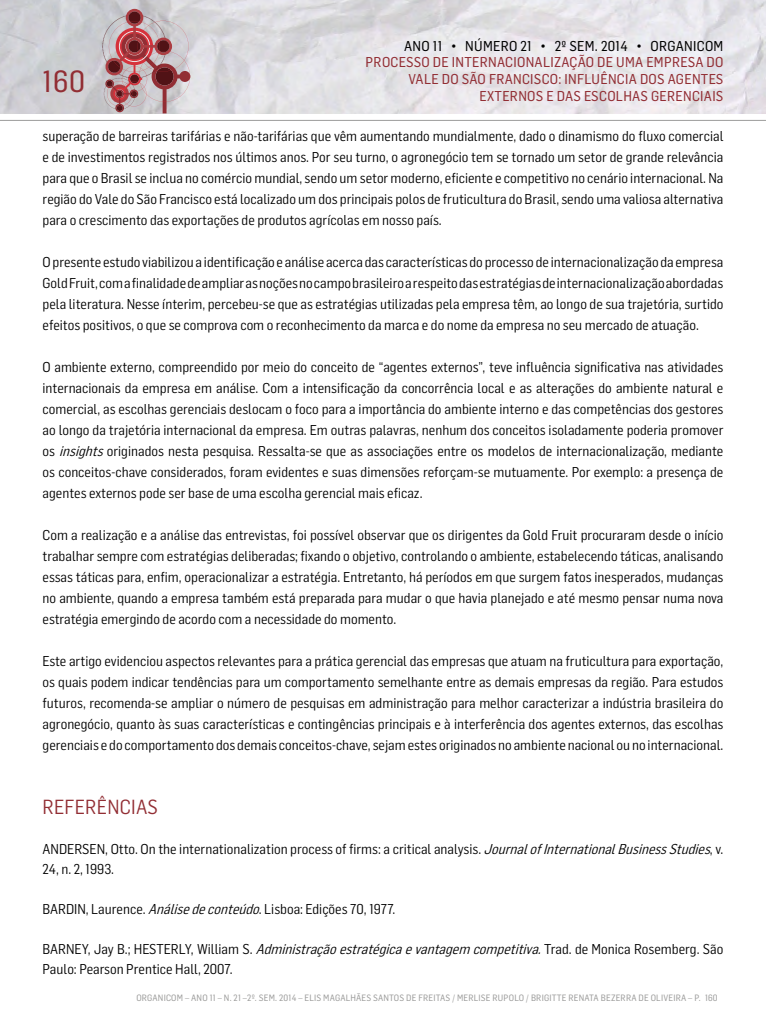
<style>
.page{position:relative;width:766px;height:1021px;background:#fff}
.page>*{position:absolute;margin:0;border:0;box-sizing:border-box;transform-origin:0 0}
.t1{font:30px "Flama Semicondensed Basic";color:#922e34}
.t2{font:20px "Flama Semicondensed";letter-spacing:.01em;color:#922e34}
.t3{font:14px/21px "Flama Semicondensed";color:#000;text-align:justify}
.t4{font:14px/16.8px "Flama Semicondensed Basic";letter-spacing:.02em;color:#922e34;text-align:right}
.t5{font:14px "Flama Semicondensed Basic";letter-spacing:.02em;color:#000}
.t6{font:9px "Flama Semicondensed Basic";letter-spacing:.02em;color:#9d9d9c}
.s1{font-style:italic}
</style>
<div class="page">
<img style="left:0;top:0;width:765px;height:113px">
<hr style="left:0;top:120px;width:765px;height:1px;background:#9d9d9c">
<svg style="left:102px;top:9px;width:88px;height:104px;background:#b79297"></svg>
<p class="t5" style="left:404px;top:37px;width:321px">ANO 11 • NÚMERO 21 • 2º SEM. 2014 • ORGANICOM</p>
<p class="t4" style="left:365px;top:53px;width:359px">PROCESSO DE INTERNACIONALIZAÇÃO DE UMA EMPRESA DO<br>VALE DO SÃO FRANCISCO: INFLUÊNCIA DOS AGENTES<br>EXTERNOS E DAS ESCOLHAS GERENCIAIS</p>
<h1 class="t1" style="left:43px;top:62px;width:44px">160</h1>
<p class="t3" style="left:43px;top:125px;width:682px">superação de barreiras tarifárias e não-tarifárias que vêm aumentando mundialmente, dado o dinamismo do fluxo comercial e de investimentos registrados nos últimos anos. Por seu turno, o agronegócio tem se tornado um setor de grande relevância para que o Brasil se inclua no comércio mundial, sendo um setor moderno, eficiente e competitivo no cenário internacional. Na região do Vale do São Francisco está localizado um dos principais polos de fruticultura do Brasil, sendo uma valiosa alternativa para o crescimento das exportações de produtos agrícolas em nosso país.</p>
<p class="t3" style="left:43px;top:251px;width:682px">O presente estudo viabilizou a identificação e análise acerca das características do processo de internacionalização da empresa Gold Fruit, com a finalidade de ampliar as noções no campo brasileiro a respeito das estratégias de internacionalização abordadas pela literatura. Nesse ínterim, percebeu-se que as estratégias utilizadas pela empresa têm, ao longo de sua trajetória, surtido efeitos positivos, o que se comprova com o reconhecimento da marca e do nome da empresa no seu mercado de atuação.</p>
<p class="t3" style="left:43px;top:356px;width:682px">O ambiente externo, compreendido por meio do conceito de “agentes externos”, teve influência significativa nas atividades internacionais da empresa em análise. Com a intensificação da concorrência local e as alterações do ambiente natural e comercial, as escolhas gerenciais deslocam o foco para a importância do ambiente interno e das competências dos gestores ao longo da trajetória internacional da empresa. Em outras palavras, nenhum dos conceitos isoladamente poderia promover os <span class="s1">insights</span>originados nesta pesquisa. Ressalta-se que as associações entre os modelos de internacionalização, mediante os conceitos-chave considerados, foram evidentes e suas dimensões reforçam-se mutuamente. Por exemplo: a presença de agentes externos pode ser base de uma escolha gerencial mais eficaz.</p>
<p class="t3" style="left:43px;top:524px;width:682px">Com a realização e a análise das entrevistas, foi possível observar que os dirigentes da Gold Fruit procuraram desde o início trabalhar sempre com estratégias deliberadas; fixando o objetivo, controlando o ambiente, estabelecendo táticas, analisando essas táticas para, enfim, operacionalizar a estratégia. Entretanto, há períodos em que surgem fatos inesperados, mudanças no ambiente, quando a empresa também está preparada para mudar o que havia planejado e até mesmo pensar numa nova estratégia emergindo de acordo com a necessidade do momento.</p>
<p class="t3" style="left:43px;top:650px;width:682px">Este artigo evidenciou aspectos relevantes para a prática gerencial das empresas que atuam na fruticultura para exportação, os quais podem indicar tendências para um comportamento semelhante entre as demais empresas da região. Para estudos futuros, recomenda-se ampliar o número de pesquisas em administração para melhor caracterizar a indústria brasileira do agronegócio, quanto às suas características e contingências principais e à interferência dos agentes externos, das escolhas gerenciais e do comportamento dos demais conceitos-chave, sejam estes originados no ambiente nacional ou no internacional.</p>
<h2 class="t2" style="left:43px;top:794px;width:117px">REFERÊNCIAS</h2>
<p class="t3" style="left:43px;top:838px;width:682px;line-height:20px">ANDERSEN, Otto. On the internationalization process of firms: a critical analysis. <span class="s1">JournalofInternationalBusinessStudies</span>, v.<br>24, n. 2, 1993.</p>
<p class="t3" style="left:43px;top:898px;width:354px">BARDIN, Laurence. <span class="s1">Análisedeconteúdo</span>. Lisboa: Edições 70, 1977.</p>
<p class="t3" style="left:43px;top:938px;width:682px;line-height:20px">BARNEY, Jay B.; HESTERLY, William S. <span class="s1">Administraçãoestratégicaevantagem competitiva.</span>Trad. de Monica Rosemberg. São<br>Paulo: Pearson Prentice Hall, 2007.</p>
<p class="t6" style="left:136px;top:992px;width:582px">ORGANICOM – ANO 11 – N. 21 –2º. SEM. 2014 – ELIS MAGALHÃES SANTOS DE FREITAS / MERLISE RUPOLO / BRIGITTE RENATA BEZERRA DE OLIVEIRA – P. 160</p>
</div>
